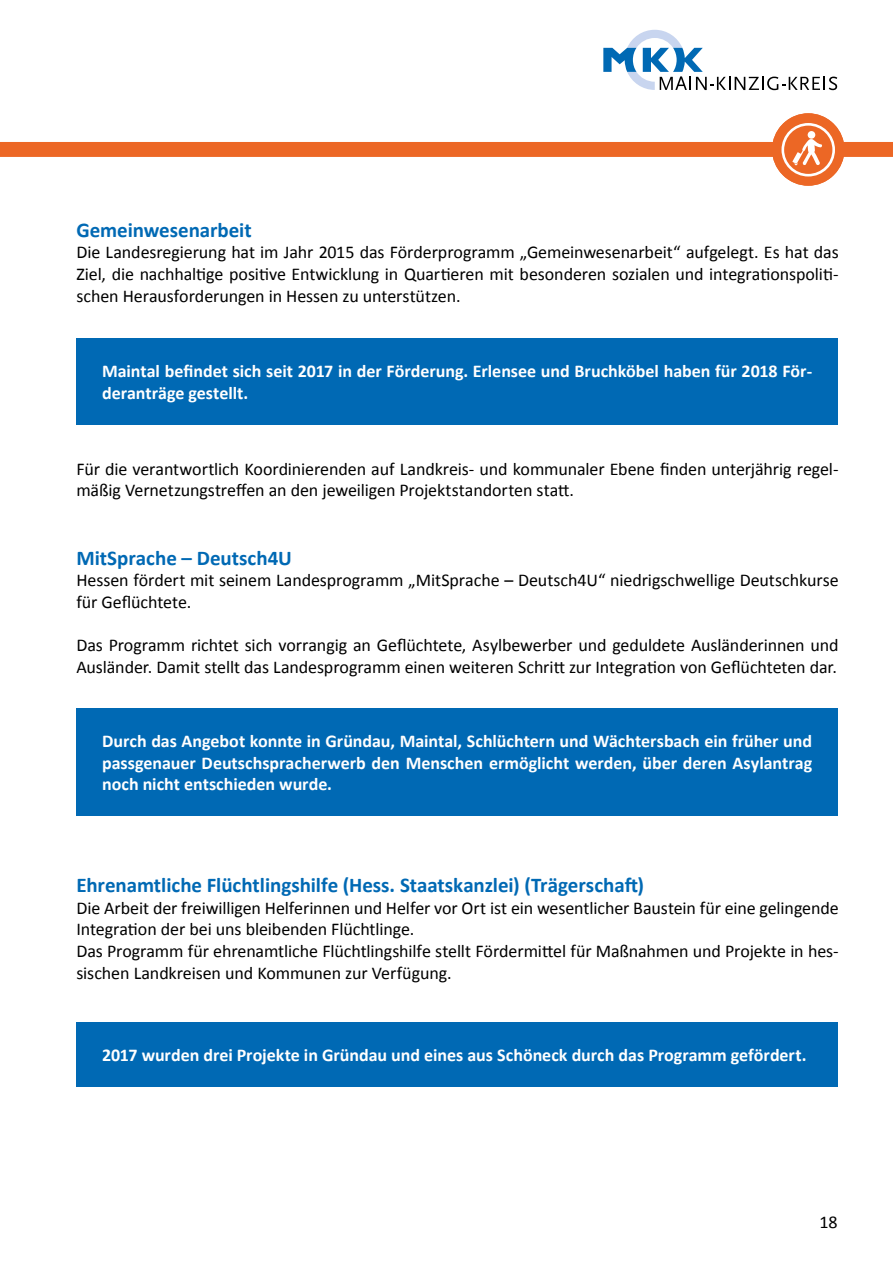
<style>
.page{position:relative;width:893px;height:1263px;background:#fff}
.page>*{position:absolute;margin:0;border:0;box-sizing:border-box;transform-origin:0 0}
.t1{font:700 21px "Calibri";letter-spacing:-.005em;color:#0069b4}
.t2{font:18px/21.6px "Calibri";letter-spacing:-.005em;color:#000}
.t3{font:700 18px/21.6px "Calibri";color:#fff}
</style>
<div class="page">
<svg style="left:603px;top:30px;width:235px;height:61px"></svg>
<svg style="left:0;top:113px;width:893px;height:73px"></svg>
<div style="left:77px;top:338px;width:761px;height:86px;background:#0069b4"></div>
<div style="left:77px;top:708px;width:761px;height:108px;background:#0069b4"></div>
<div style="left:77px;top:1022px;width:761px;height:65px;background:#0069b4"></div>
<p class="t1" style="left:76px;top:217px;width:177px">Gemeinwesenarbeit</p>
<p class="t2" style="left:76px;top:241px;width:764px;text-align:justify">Die Landesregierung hat im Jahr 2015 das Förderprogramm „Gemeinwesenarbeit“ aufgelegt. Es hat das Ziel, die nachhaltige positive Entwicklung in Quartieren mit besonderen sozialen und integrationspoliti&shy;schen Herausforderungen in Hessen zu unterstützen.</p>
<p class="t3" style="left:102px;top:359px;width:712px">Maintal befindet sich seit 2017 in der Förderung. Erlensee und Bruchköbel haben für 2018 För&shy;deranträge gestellt.</p>
<p class="t2" style="left:76px;top:457px;width:764px">Für die verantwortlich Koordinierenden auf Landkreis- und kommunaler Ebene finden unterjährig regel&shy;mäßig Vernetzungstreffen an den jeweiligen Projektstandorten statt.</p>
<p class="t1" style="left:76px;top:544px;width:217px">MitSprache – Deutsch4U</p>
<p class="t2" style="left:76px;top:568px;width:764px">Hessen fördert mit seinem Landesprogramm „MitSprache – Deutsch4U“ niedrigschwellige Deutschkurse für Geflüchtete.</p>
<p class="t2" style="left:76px;top:633px;width:764px">Das Programm richtet sich vorrangig an Geflüchtete, Asylbewerber und geduldete Ausländerinnen und<br>Ausländer. Damit stellt das Landesprogramm einen weiteren Schritt zur Integration von Geflüchteten dar.</p>
<p class="t3" style="left:102px;top:729px;width:712px;text-align:justify">Durch das Angebot konnte in Gründau, Maintal, Schlüchtern und Wächtersbach ein früher und passgenauer Deutschspracherwerb den Menschen ermöglicht werden, über deren Asylantrag noch nicht entschieden wurde.</p>
<p class="t1" style="left:76px;top:872px;width:569px">Ehrenamtliche Flüchtlingshilfe (Hess. Staatskanzlei) (Trägerschaft)</p>
<p class="t2" style="left:76px;top:896px;width:764px">Die Arbeit der freiwilligen Helferinnen und Helfer vor Ort ist ein wesentlicher Baustein für eine gelingende Integration der bei uns bleibenden Flüchtlinge.<br>Das Programm für ehrenamtliche Flüchtlingshilfe stellt Fördermittel für Maßnahmen und Projekte in hes&shy;sischen Landkreisen und Kommunen zur Verfügung.</p>
<p class="t3" style="left:102px;top:1044px;width:706px">2017 wurden drei Projekte in Gründau und eines aus Schöneck durch das Programm gefördert.</p>
<p class="t2" style="left:820px;top:1210px;width:20px">18</p>
</div>
